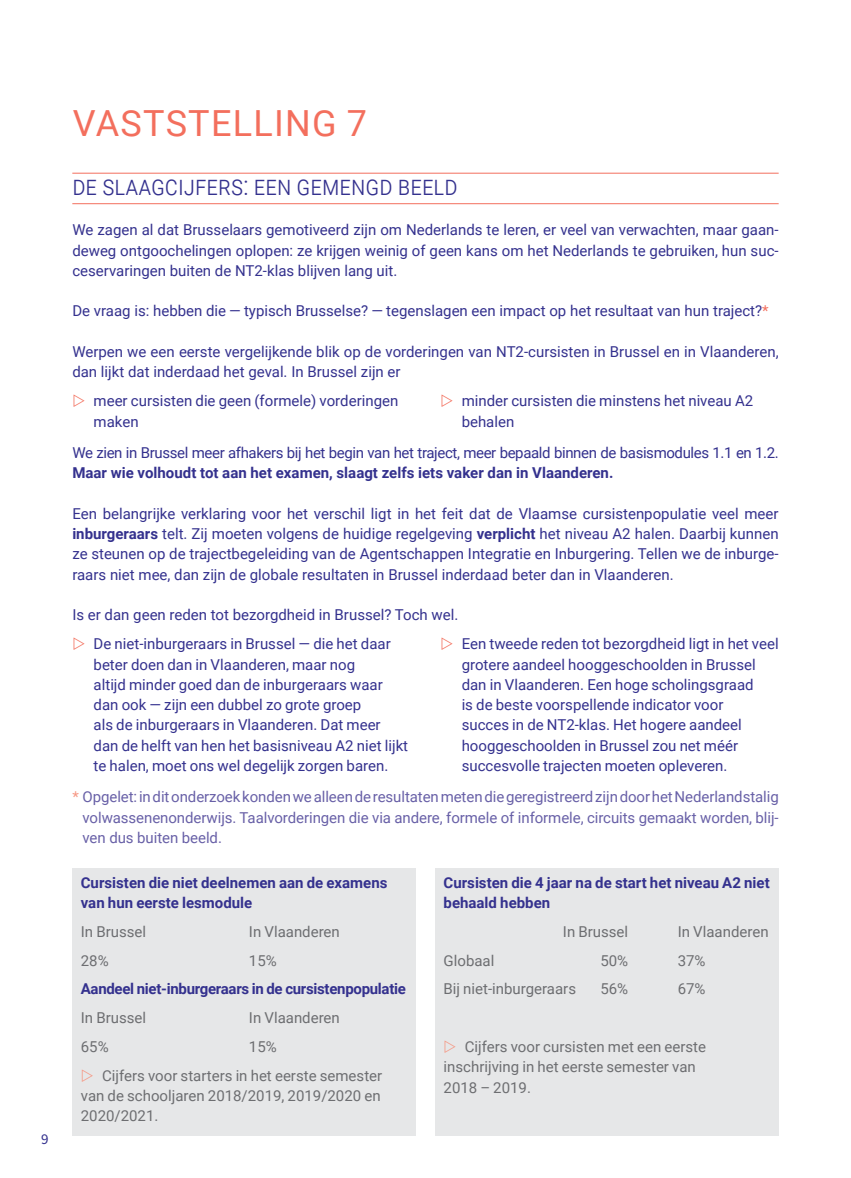
<style>
.page{position:relative;width:851px;height:1178px;background:#fff}
.page>*{position:absolute;margin:0;border:0;box-sizing:border-box;transform-origin:0 0}
.t1{font:36px "Roboto";letter-spacing:.035em;color:#f36f5d}
.t2{font:300 27px "Roboto Condensed";color:#34318e}
.t3{font:15px/20.2px "Roboto";color:#34318e}
.t4{font:15px/20.2px "Roboto";color:#6d6e71}
.t5{font:15px/20.2px "Roboto";letter-spacing:-.005em;color:#6860a7;text-align:justify}
.t6{font:700 15px/20.2px "Roboto";color:#34318e}
.t7{font:15px "Roboto";letter-spacing:-.025em;color:#34318e}
.t8{font:700 15px "Roboto";letter-spacing:-.02em;color:#34318e}
.t9{font:15px "Source Sans Pro";color:#34318e}
.s1{color:#f36f5d}
.s2{font-weight:700}
.s3{color:#f69783}
</style>
<div class="page">
<hr style="left:72px;top:173px;width:706px;height:1px;background:#f36f5d">
<hr style="left:72px;top:203px;width:706px;height:1px;background:#f36f5d">
<div style="left:72px;top:868px;width:344px;height:267px;background:#e6e7e8"></div>
<div style="left:435px;top:868px;width:343px;height:267px;background:#e6e7e8"></div>
<p class="t9" style="left:41px;top:1128px;width:9px">9</p>
<h1 class="t1" style="left:73px;top:98px;width:295px">VASTSTELLING 7</h1>
<h2 class="t2" style="left:72px;top:166px;width:387px">De slaagcijfers: een gemengd beeld</h2>
<p class="t3" style="left:72px;top:219px;width:707px;text-align:justify">We zagen al dat Brusselaars gemotiveerd zijn om Nederlands te leren, er veel van verwachten, maar gaan&shy;deweg ontgoochelingen oplopen: ze krijgen weinig of geen kans om het Nederlands te gebruiken, hun suc&shy;ceservaringen buiten de NT2-klas blijven lang uit.</p>
<p class="t3" style="left:72px;top:300px;width:697px">De vraag is: hebben die — typisch Brusselse? — tegenslagen een impact op het resultaat van hun traject?<span class="s1">*</span></p>
<p class="t3" style="left:72px;top:341px;width:707px">Werpen we een eerste vergelijkende blik op de vorderingen van NT2-cursisten in Brussel en in Vlaanderen, dan lijkt dat inderdaad het geval. In Brussel zijn er</p>
<p class="t3" style="left:94px;top:390px;width:306px">meer cursisten die geen (formele) vorderingen maken</p>
<p class="t3" style="left:461px;top:390px;width:293px">minder cursisten die minstens het niveau A2 behalen</p>
<p class="t7" style="left:72px;top:442px;width:708px">We zien in Brussel meer afhakers bij het begin van het traject, meer bepaald binnen de basismodules 1.1 en 1.2.</p>
<p class="t6" style="left:72px;top:462px;width:542px">Maar wie volhoudt tot aan het examen, slaagt zelfs iets vaker dan in Vlaanderen.</p>
<p class="t3" style="left:72px;top:503px;width:707px;text-align:justify">Een belangrijke verklaring voor het verschil ligt in het feit dat de Vlaamse cursistenpopulatie veel meer <span class="s2">inburgeraars</span> telt. Zij moeten volgens de huidige regelgeving <span class="s2">verplicht</span> het niveau A2 halen. Daarbij kunnen ze steunen op de trajectbegeleiding van de Agentschappen Integratie en Inburgering. Tellen we de inburge&shy;raars niet mee, dan zijn de globale resultaten in Brussel inderdaad beter dan in Vlaanderen.</p>
<p class="t3" style="left:94px;top:600px;width:366px;line-height:29.2px;text-indent:-21px">Is er dan geen reden tot bezorgdheid in Brussel? Toch wel.<br>De niet-inburgeraars in Brussel — die het daar</p>
<p class="t3" style="left:94px;top:654px;width:316px">beter doen dan in Vlaanderen, maar nog<br>altijd minder goed dan de inburgeraars waar dan ook — zijn een dubbel zo grote groep<br>als de inburgeraars in Vlaanderen. Dat meer dan de helft van hen het basisniveau A2 niet lijkt te halen, moet ons wel degelijk zorgen baren.</p>
<p class="t3" style="left:461px;top:633px;width:318px">Een tweede reden tot bezorgdheid ligt in het veel grotere aandeel hooggeschoolden in Brussel dan in Vlaanderen. Een hoge scholingsgraad<br>is de beste voorspellende indicator voor<br>succes in de NT2-klas. Het hogere aandeel hooggeschoolden in Brussel zou net méér succesvolle trajecten moeten opleveren.</p>
<p class="t5" style="left:82px;top:786px;width:697px;text-indent:-10px"><span class="s3">*</span> Opgelet: in dit onderzoek konden we alleen de resultaten meten die geregistreerd zijn door het Nederlandstalig volwassenenonderwijs. Taalvorderingen die via andere, formele of informele, circuits gemaakt worden, blij&shy;ven dus buiten beeld.</p>
<p class="t6" style="left:81px;top:872px;width:308px">Cursisten die niet deelnemen aan de examens van hun eerste lesmodule</p>
<p class="t4" style="left:81px;top:921px;width:67px">In Brussel</p>
<p class="t4" style="left:249px;top:921px;width:92px">In Vlaanderen</p>
<p class="t4" style="left:81px;top:950px;width:29px">28%</p>
<p class="t4" style="left:249px;top:950px;width:29px">15%</p>
<p class="t8" style="left:81px;top:978px;width:326px">Aandeel niet-inburgeraars in de cursistenpopulatie</p>
<p class="t4" style="left:81px;top:1007px;width:67px">In Brussel</p>
<p class="t4" style="left:249px;top:1007px;width:92px">In Vlaanderen</p>
<p class="t4" style="left:81px;top:1036px;width:29px">65%</p>
<p class="t6" style="left:443px;top:872px;width:327px">Cursisten die 4 jaar na de start het niveau A2 niet behaald hebben</p>
<p class="t4" style="left:563px;top:921px;width:67px">In Brussel</p>
<p class="t4" style="left:677px;top:921px;width:92px">In Vlaanderen</p>
<p class="t4" style="left:443px;top:950px;width:52px">Globaal</p>
<p class="t4" style="left:600px;top:950px;width:29px">50%</p>
<p class="t4" style="left:677px;top:950px;width:29px">37%</p>
<p class="t4" style="left:443px;top:978px;width:134px">Bij niet-inburgeraars</p>
<p class="t4" style="left:600px;top:978px;width:29px">56%</p>
<p class="t4" style="left:677px;top:978px;width:29px">67%</p>
<p class="t4" style="left:443px;top:1036px;width:264px;text-indent:21px">Cijfers voor cursisten met een eerste inschrijving in het eerste semester van<br>2018 – 2019.</p>
<p class="t4" style="left:102px;top:1032px;width:281px;line-height:28.8px;text-indent:147px">15%<br>Cijfers voor starters in het eerste semester</p>
<p class="t4" style="left:81px;top:1085px;width:301px">van de schooljaren 2018/2019, 2019/2020 en<br>2020/2021.</p>
</div>
